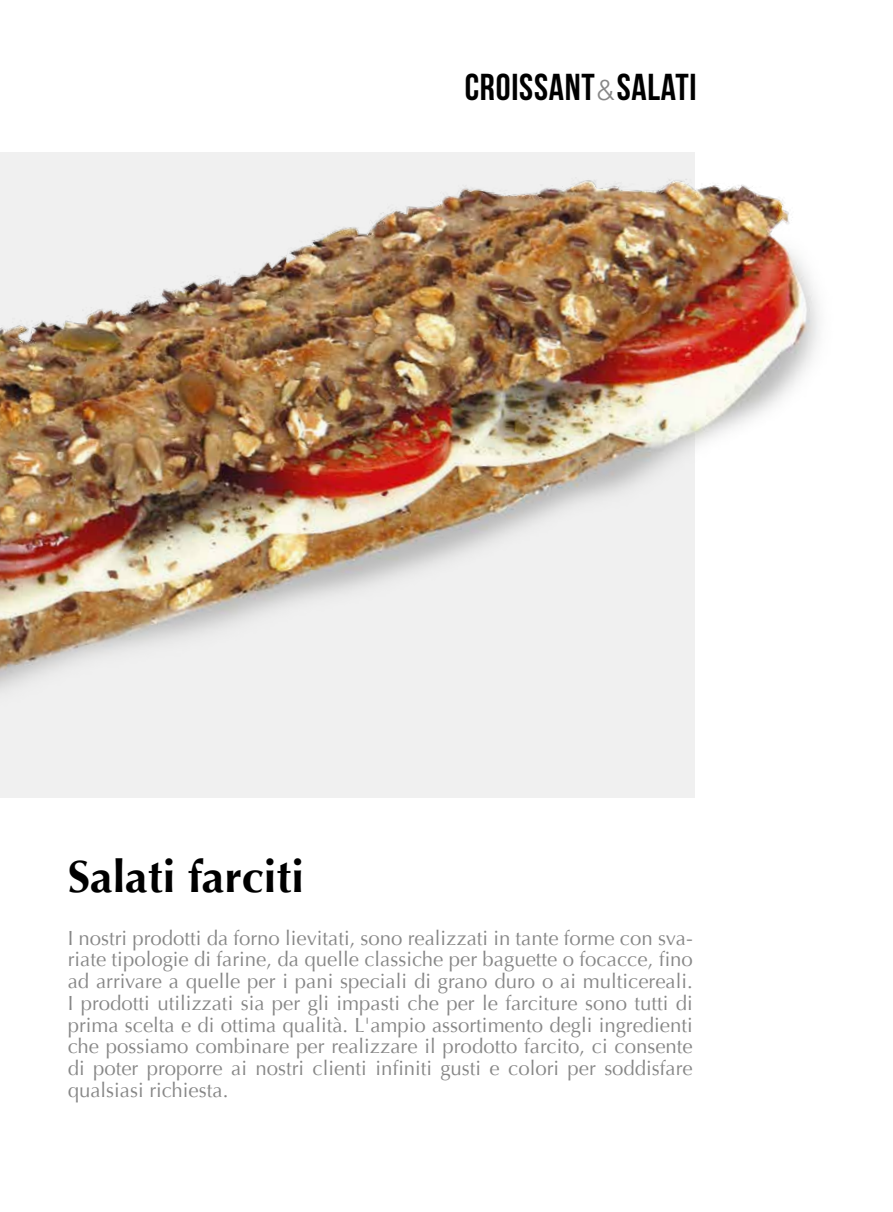
<style>
.page{position:relative;width:893px;height:1212px;background:#fff}
.page>*{position:absolute;margin:0;border:0;box-sizing:border-box;transform-origin:0 0}
.t1{font:700 45px "Optima";color:#000}
.t2{font:37.5px "Bebas Neue";letter-spacing:.02em;color:#000}
.t3{font:20.4px/21.8px "Optima";color:#878787;text-align:justify}
.s1{font-family:"Helvetica Neue";font-weight:300;font-size:28.65px;color:#878787}
</style>
<div class="page">
<img style="left:0;top:152px;width:820px;height:646px">
<h2 class="t2" style="left:465px;top:67px;width:233px">CROISSANT<span class="s1">&amp;</span>SALATI</h2>
<h1 class="t1" style="left:68px;top:850px;width:238px">Salati farciti</h1>
<p class="t3" style="left:68px;top:927px;width:627px">I nostri prodotti da forno lievitati, sono realizzati in tante forme con sva&shy;riate tipologie di farine, da quelle classiche per baguette o focacce, fino ad arrivare a quelle per i pani speciali di grano duro o ai multicereali.<br>I prodotti utilizzati sia per gli impasti che per le farciture sono tutti di prima scelta e di ottima qualità. L'ampio assortimento degli ingredienti che possiamo combinare per realizzare il prodotto farcito, ci consente di poter proporre ai nostri clienti infiniti gusti e colori per soddisfare qualsiasi richiesta.</p>
</div>
